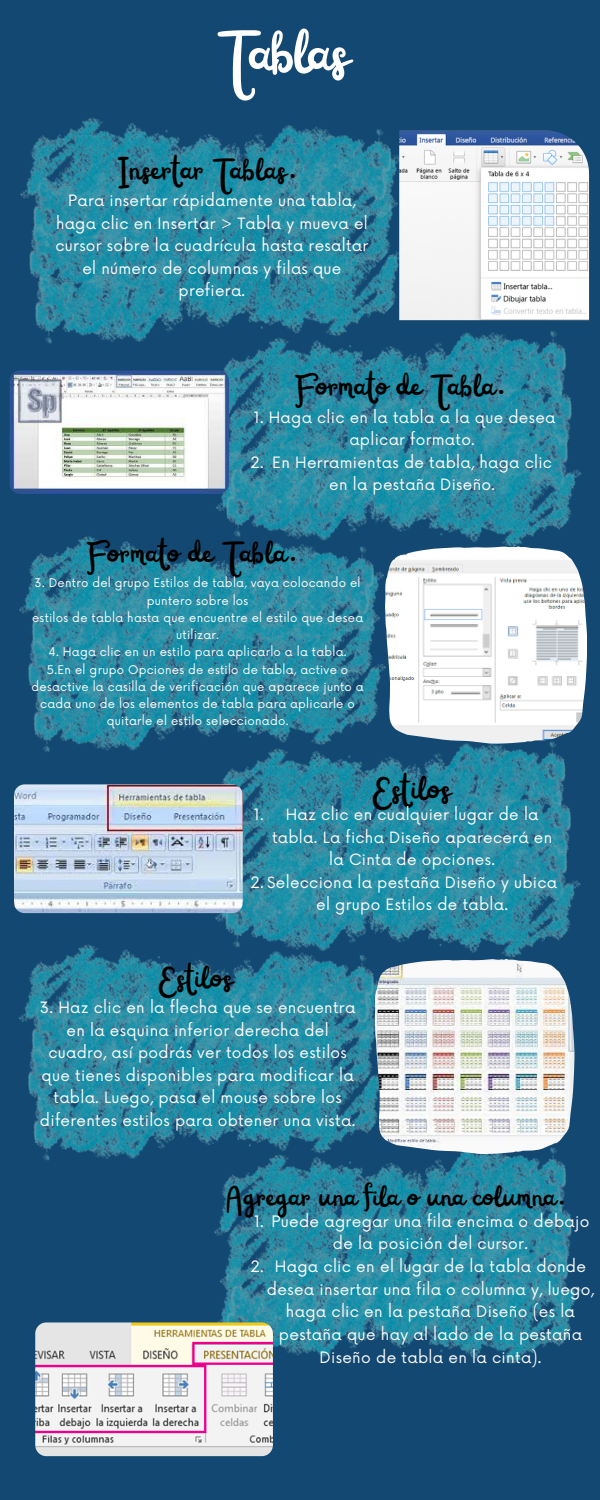
<style>
.page{position:relative;width:600px;height:1500px;background:#124872}
.page>*{position:absolute;margin:0;border:0;box-sizing:border-box;transform-origin:0 0}
.t1{font:68px "Railey";letter-spacing:-.035em;color:#fff}
.t2{font:37px "Railey";color:#000}
.t3{font:35px "Railey";color:#000}
.t4{font:33.1px "Railey";color:#000}
.t5{font:15.4px/22.7px "Now";letter-spacing:.02em;color:#fff;text-align:center}
.t6{font:15.3px/22.5px "Now";letter-spacing:.02em;color:#fff;text-align:center}
.t7{font:11.7px/17.2px "Now";letter-spacing:.02em;color:#fff;text-align:center}
</style>
<div class="page">
<img style="left:201px;top:1154px;width:380px;height:303px">
<img style="left:201px;top:1154px;width:205px;height:154px">
<img style="left:201px;top:1216px;width:199px;height:43px">
<img style="left:201px;top:1154px;width:203px;height:62px">
<img style="left:14px;top:906px;width:385px;height:288px">
<img style="left:200px;top:744px;width:381px;height:360px">
<img style="left:243px;top:744px;width:163px;height:156px">
<img style="left:243px;top:808px;width:157px;height:43px">
<img style="left:238px;top:744px;width:166px;height:64px">
<img style="left:19px;top:536px;width:380px;height:249px">
<img style="left:201px;top:297px;width:389px;height:396px">
<img style="left:9px;top:320px;width:415px;height:177px">
<img style="left:9px;top:401px;width:409px;height:45px">
<img style="left:9px;top:320px;width:413px;height:81px">
<img style="left:9px;top:117px;width:408px;height:261px">
<img style="left:399px;top:130px;width:190px;height:190px">
<img style="left:10px;top:371px;width:219px;height:123px;border-radius:10px">
<img style="left:385px;top:546px;width:202px;height:198px">
<img style="left:14px;top:784px;width:229px;height:129px;border-radius:11px">
<img style="left:375px;top:959px;width:199px;height:195px">
<img style="left:35px;top:1322px;width:238px;height:134px;border-radius:11px">
<h1 class="t1" style="left:214px;top:17px;width:134px">Tablas</h1>
<h3 class="t3" style="left:119px;top:151px;width:179px">Insertar Tablas.</h3>
<p class="t6" style="left:56px;top:190px;width:314px">Para insertar rápidamente una tabla, haga clic en Insertar &gt; Tabla y mueva el cursor sobre la cuadrícula hasta resaltar el número de columnas y filas que prefiera.</p>
<h3 class="t3" style="left:293px;top:368px;width:213px">Formato de Tabla.</h3>
<p class="t6" style="left:254px;top:407px;width:303px">1. Haga clic en la tabla a la que desea</p>
<p class="t6" style="left:349px;top:429px;width:127px">aplicar formato.</p>
<p class="t6" style="left:272px;top:452px;width:281px">En Herramientas de tabla, haga clic</p>
<p class="t6" style="left:329px;top:474px;width:167px">en la pestaña Diseño.</p>
<p class="t6" style="left:250px;top:452px;width:15px">2.</p>
<h3 class="t3" style="left:85px;top:535px;width:213px">Formato de Tabla.</h3>
<p class="t7" style="left:32px;top:575px;width:333px">3. Dentro del grupo Estilos de tabla, vaya colocando el puntero sobre los<br>estilos de tabla hasta que encuentre el estilo que desea utilizar.</p>
<p class="t7" style="left:31px;top:644px;width:334px">4. Haga clic en un estilo para aplicarlo a la tabla.<br>5.En el grupo Opciones de estilo de tabla, active o desactive la casilla de verificación que aparece junto a cada uno de los elementos de tabla para aplicarle o quitarle el estilo seleccionado.</p>
<h2 class="t2" style="left:372px;top:769px;width:79px">Estilos</h2>
<p class="t6" style="left:272px;top:804px;width:282px">Haz clic en cualquier lugar de la tabla. La ficha Diseño aparecerá en la Cinta de opciones.</p>
<p class="t6" style="left:316px;top:872px;width:242px;text-align:left;text-indent:-66px">2. Selecciona la pestaña Diseño y ubica el grupo Estilos de tabla.</p>
<p class="t6" style="left:254px;top:804px;width:11px">1.</p>
<h3 class="t3" style="left:158px;top:959px;width:74px">Estilos</h3>
<p class="t6" style="left:40px;top:997px;width:317px">3. Haz clic en la flecha que se encuentra en la esquina inferior derecha del cuadro, así podrás ver todos los estilos que tienes disponibles para modificar la tabla. Luego, pasa el mouse sobre los diferentes estilos para obtener una vista.</p>
<h3 class="t4" style="left:225px;top:1180px;width:342px">Agregar una fila o una columna.</h3>
<p class="t5" style="left:267px;top:1211px;width:329px">Puede agregar una fila encima o debajo de la posición del cursor.<br>Haga clic en el lugar de la tabla donde desea insertar una fila o columna y, luego, haga clic en la pestaña Diseño (es la pestaña que hay al lado de la pestaña Diseño de tabla en la cinta).</p>
<p class="t5" style="left:254px;top:1211px;width:11px">1.</p>
<p class="t5" style="left:250px;top:1256px;width:15px">2.</p>
</div>
